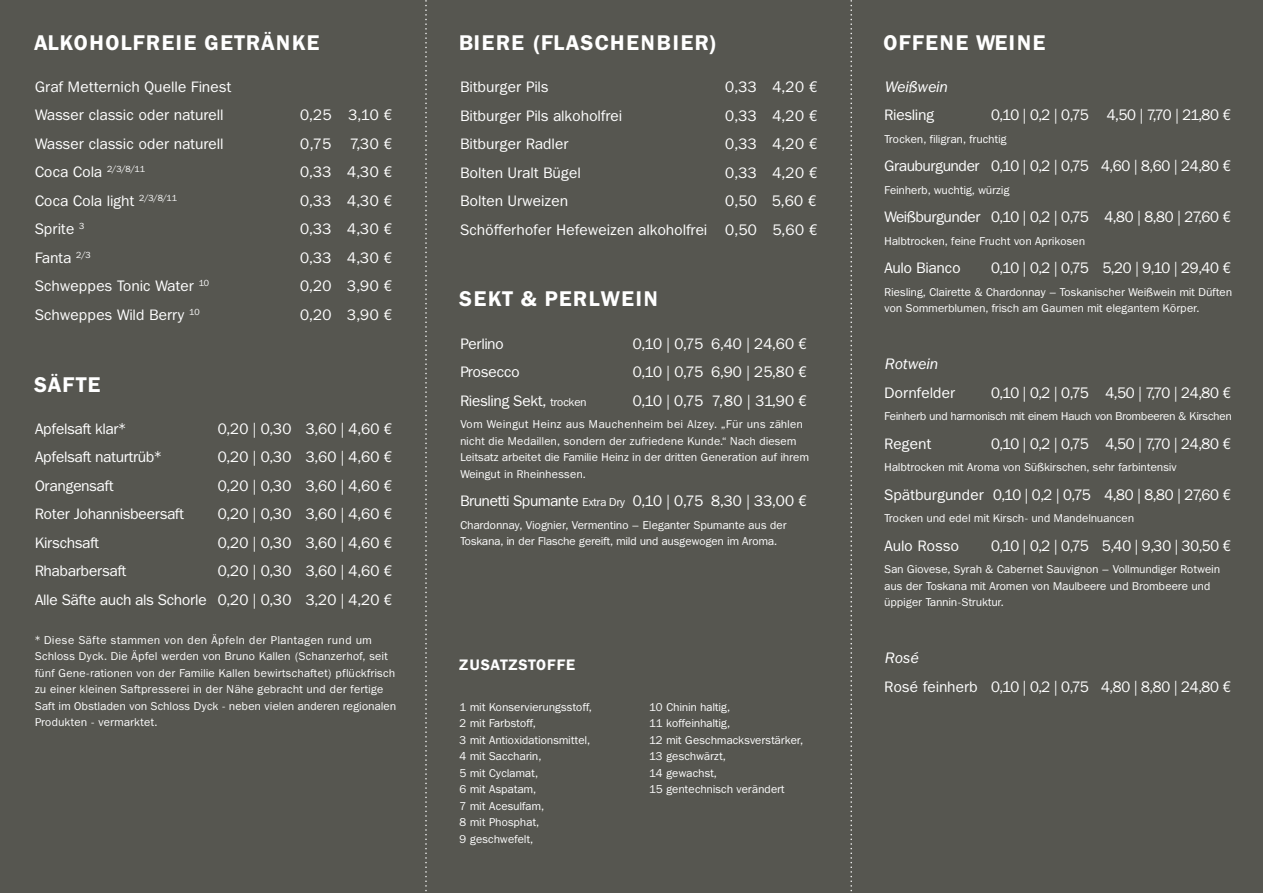
<style>
.page{position:relative;width:1263px;height:893px;background:#565650}
.page>*{position:absolute;margin:0;border:0;box-sizing:border-box;transform-origin:0 0}
.t1{font:600 21px "Franklin ITCBQ";letter-spacing:.07em;color:#fff}
.t2{font:15px/28.5px "Franklin ITCBQ";letter-spacing:.015em;color:#fff}
.t3{font:15px "Franklin ITCBQ";letter-spacing:-.03em;color:#fff}
.t4{font:15px "Franklin ITCBQ";letter-spacing:-.05em;color:#fff}
.t5{font:15px "Franklin ITCBQ";letter-spacing:-.01em;color:#fff}
.t6{font:italic 15px "Franklin ITCBQ";letter-spacing:.03em;color:#fff}
.t7{font:600 15px "Franklin ITCBQ";letter-spacing:.05em;color:#fff}
.t8{font:11.25px/16.5px "Franklin ITCBQ";letter-spacing:.03em;color:#fff}
.t9{font:11.25px "Franklin ITCBQ";letter-spacing:.01em;color:#fff}
.s1{font-family:"Linotype Euro Font Ato F"}
.s2{font-size:11.25px}
.s3{font-style:italic}
</style>
<div class="page">
<svg style="left:425px;top:0;width:2px;height:892px"></svg>
<svg style="left:850px;top:0;width:2px;height:892px"></svg>
<h1 class="t1" style="left:34px;top:31px;width:287px">ALKOHOLFREIE GETRÄNKE</h1>
<h1 class="t1" style="left:459px;top:31px;width:260px">BIERE (FLASCHENBIER)</h1>
<h1 class="t1" style="left:883px;top:31px;width:164px">OFFENE WEINE</h1>
<h2 class="t2" style="left:35px;top:73px;width:198px">Graf Metternich Quelle Finest<br>Wasser classic oder naturell</h2>
<h2 class="t6" style="left:884px;top:78px;width:64px">Weißwein</h2>
<h2 class="t2" style="left:884px;top:101px;width:51px">Riesling</h2>
<h2 class="t4" style="left:991px;top:107px;width:241px">0,10 | 0,2 | 0,75 4,50 | 7,70 | 21,80 <span class="s1">F</span></h2>
<p class="t8" style="left:884px;top:131px;width:123px">Trocken, filigran, fruchtig</p>
<h2 class="t2" style="left:884px;top:152px;width:348px">Grauburgunder 0,10 | 0,2 | 0,75 4,60 | 8,60 | 24,80 <span class="s1">F</span></h2>
<p class="t8" style="left:884px;top:182px;width:126px">Feinherb, wuchtig, würzig</p>
<h2 class="t2" style="left:884px;top:203px;width:348px">Weißburgunder 0,10 | 0,2 | 0,75 4,80 | 8,80 | 27,60 <span class="s1">F</span></h2>
<p class="t8" style="left:884px;top:233px;width:202px">Halbtrocken, feine Frucht von Aprikosen</p>
<h2 class="t2" style="left:884px;top:254px;width:77px">Aulo Bianco</h2>
<h2 class="t3" style="left:991px;top:260px;width:241px">0,10 | 0,2 | 0,75 5,20 | 9,10 | 29,40 <span class="s1">F</span></h2>
<p class="t8" style="left:884px;top:284px;width:349px">Riesling, Clairette &amp; Chardonnay – Toskanischer Weißwein mit Düften von Sommerblumen, frisch am Gaumen mit elegantem Körper.</p>
<h2 class="t2" style="left:460px;top:73px;width:90px">Bitburger Pils</h2>
<h2 class="t2" style="left:725px;top:73px;width:94px">0,33 4,20 <span class="s1">F</span></h2>
<h2 class="t2" style="left:460px;top:102px;width:163px">Bitburger Pils alkoholfrei</h2>
<h2 class="t2" style="left:725px;top:102px;width:94px">0,33 4,20 <span class="s1">F</span></h2>
<h2 class="t2" style="left:460px;top:130px;width:110px">Bitburger Radler</h2>
<h2 class="t2" style="left:725px;top:130px;width:94px">0,33 4,20 <span class="s1">F</span></h2>
<h2 class="t2" style="left:460px;top:159px;width:122px">Bolten Uralt Bügel</h2>
<h2 class="t2" style="left:725px;top:159px;width:94px">0,33 4,20 <span class="s1">F</span></h2>
<h2 class="t2" style="left:460px;top:187px;width:109px">Bolten Urweizen</h2>
<h2 class="t2" style="left:300px;top:101px;width:94px">0,25 3,10 <span class="s1">F</span></h2>
<h2 class="t2" style="left:35px;top:130px;width:190px">Wasser classic oder naturell</h2>
<h2 class="t2" style="left:300px;top:130px;width:94px">0,75 7,30 <span class="s1">F</span></h2>
<h2 class="t2" style="left:35px;top:158px;width:111px">Coca Cola <sup>2/3/8/11</sup></h2>
<h2 class="t2" style="left:300px;top:158px;width:94px">0,33 4,30 <span class="s1">F</span></h2>
<h2 class="t2" style="left:35px;top:187px;width:143px">Coca Cola light <sup>2/3/8/11</sup></h2>
<h2 class="t2" style="left:300px;top:187px;width:94px">0,33 4,30 <span class="s1">F</span></h2>
<h2 class="t2" style="left:35px;top:215px;width:51px">Sprite <sup>3</sup></h2>
<h2 class="t2" style="left:300px;top:215px;width:94px">0,33 4,30 <span class="s1">F</span></h2>
<h2 class="t2" style="left:35px;top:244px;width:57px">Fanta <sup>2/3</sup></h2>
<h2 class="t2" style="left:300px;top:244px;width:94px">0,33 4,30 <span class="s1">F</span></h2>
<h2 class="t2" style="left:35px;top:272px;width:176px">Schweppes Tonic Water <sup>10</sup></h2>
<h2 class="t2" style="left:300px;top:272px;width:94px">0,20 3,90 <span class="s1">F</span></h2>
<h2 class="t2" style="left:35px;top:301px;width:166px">Schweppes Wild Berry <sup>10</sup></h2>
<h2 class="t2" style="left:300px;top:301px;width:94px">0,20 3,90 <span class="s1">F</span></h2>
<h2 class="t2" style="left:460px;top:187px;width:358px;text-align:right">0,50 5,60 <span class="s1">F<br></span>Schöfferhofer Hefeweizen alkoholfrei 0,50 5,60 <span class="s1">F</span></h2>
<h1 class="t1" style="left:459px;top:287px;width:200px">SEKT &amp; PERLWEIN</h1>
<h1 class="t1" style="left:34px;top:373px;width:68px">SÄFTE</h1>
<h2 class="t2" style="left:35px;top:415px;width:92px">Apfelsaft klar*</h2>
<h2 class="t2" style="left:218px;top:415px;width:176px">0,20 | 0,30 3,60 | 4,60 <span class="s1">F</span></h2>
<h2 class="t2" style="left:35px;top:443px;width:128px">Apfelsaft naturtrüb*</h2>
<h2 class="t2" style="left:218px;top:443px;width:176px">0,20 | 0,30 3,60 | 4,60 <span class="s1">F</span></h2>
<h2 class="t2" style="left:35px;top:472px;width:80px">Orangensaft</h2>
<h2 class="t2" style="left:218px;top:472px;width:176px">0,20 | 0,30 3,60 | 4,60 <span class="s1">F</span></h2>
<h2 class="t2" style="left:35px;top:500px;width:150px">Roter Johannisbeersaft</h2>
<h2 class="t2" style="left:218px;top:500px;width:176px">0,20 | 0,30 3,60 | 4,60 <span class="s1">F</span></h2>
<h2 class="t2" style="left:35px;top:529px;width:65px">Kirschsaft</h2>
<h2 class="t2" style="left:218px;top:529px;width:176px">0,20 | 0,30 3,60 | 4,60 <span class="s1">F</span></h2>
<h2 class="t2" style="left:35px;top:557px;width:93px">Rhabarbersaft</h2>
<h2 class="t2" style="left:35px;top:557px;width:358px;text-align:right">0,20 | 0,30 3,60 | 4,60 <span class="s1">F<br></span>Alle Säfte auch als Schorle 0,20 | 0,30 3,20 | 4,20 <span class="s1">F</span></h2>
<p class="t8" style="left:35px;top:632px;width:362px">* Diese Säfte stammen von den Äpfeln der Plantagen rund um Schloss Dyck. Die Äpfel werden von Bruno Kallen (Schanzerhof, seit fünf Gene-rationen von der Familie Kallen bewirtschaftet) pflückfrisch zu einer kleinen Saftpresserei in der Nähe gebracht und der fertige Saft im Obstladen von Schloss Dyck - neben vielen anderen regionalen Produkten - vermarktet.</p>
<h2 class="t2" style="left:460px;top:330px;width:45px">Perlino</h2>
<h2 class="t2" style="left:633px;top:330px;width:176px">0,10 | 0,75 6,40 | 24,60 <span class="s1">F</span></h2>
<h2 class="t2" style="left:460px;top:358px;width:61px">Prosecco</h2>
<h2 class="t2" style="left:633px;top:358px;width:176px">0,10 | 0,75 6,90 | 25,80 <span class="s1">F</span></h2>
<h2 class="t2" style="left:460px;top:387px;width:128px">Riesling Sekt, <span class="s2">trocken</span></h2>
<h2 class="t2" style="left:633px;top:387px;width:176px">0,10 | 0,75 7,80 | 31,90 <span class="s1">F</span></h2>
<p class="t8" style="left:460px;top:417px;width:350px">Vom Weingut Heinz aus Mauchenheim bei Alzey. „Für uns zählen nicht die Medaillen, sondern der zufriedene Kunde.“ Nach diesem Leitsatz arbeitet die Familie Heinz in der dritten Generation auf ihrem Weingut in Rheinhessen.</p>
<h2 class="t2" style="left:460px;top:487px;width:348px">Brunetti Spumante <span class="s2">Extra Dry</span> 0,10 | 0,75 8,30 | 33,00 <span class="s1">F</span></h2>
<p class="t8" style="left:460px;top:517px;width:328px">Chardonnay, Viognier, Vermentino – Eleganter Spumante aus der<br>Toskana, in der Flasche gereift, mild und ausgewogen im Aroma.</p>
<h2 class="t7" style="left:459px;top:657px;width:118px">ZUSATZSTOFFE</h2>
<p class="t8" style="left:460px;top:699px;width:133px">1 mit Konservierungsstoff,<br>2 mit Farbstoff,<br>3 mit Antioxidationsmittel,<br>4 mit Saccharin,<br>5 mit Cyclamat,<br>6 mit Aspatam,<br>7 mit Acesulfam,<br>8 mit Phosphat,<br>9 geschwefelt,</p>
<p class="t8" style="left:649px;top:699px;width:155px">10 Chinin haltig,<br>11 koffeinhaltig,<br>12 mit Geschmacksverstärker,<br>13 geschwärzt,<br>14 gewachst,<br>15 gentechnisch verändert</p>
<h2 class="t6" style="left:884px;top:356px;width:54px">Rotwein</h2>
<h2 class="t2" style="left:884px;top:379px;width:72px">Dornfelder</h2>
<h2 class="t3" style="left:991px;top:384px;width:241px">0,10 | 0,2 | 0,75 4,50 | 7,70 | 24,80 <span class="s1">F</span></h2>
<p class="t9" style="left:884px;top:410px;width:349px">Feinherb und harmonisch mit einem Hauch von Brombeeren &amp; Kirschen</p>
<h2 class="t2" style="left:884px;top:430px;width:48px">Regent</h2>
<h2 class="t3" style="left:991px;top:435px;width:241px">0,10 | 0,2 | 0,75 4,50 | 7,70 | 24,80 <span class="s1">F</span></h2>
<p class="t8" style="left:884px;top:459px;width:294px">Halbtrocken mit Aroma von Süßkirschen, sehr farbintensiv</p>
<h2 class="t2" style="left:884px;top:481px;width:348px">Spätburgunder 0,10 | 0,2 | 0,75 4,80 | 8,80 | 27,60 <span class="s1">F</span></h2>
<p class="t8" style="left:884px;top:510px;width:251px">Trocken und edel mit Kirsch- und Mandelnuancen</p>
<h2 class="t2" style="left:884px;top:532px;width:76px">Aulo Rosso</h2>
<h2 class="t5" style="left:991px;top:537px;width:241px">0,10 | 0,2 | 0,75 5,40 | 9,30 | 30,50 <span class="s1">F</span></h2>
<p class="t8" style="left:884px;top:561px;width:337px">San Giovese, Syrah &amp; Cabernet Sauvignon – Vollmundiger Rotwein aus der Toskana mit Aromen von Maulbeere und Brombeere und üppiger Tannin-Struktur.</p>
<h2 class="t2" style="left:884px;top:644px;width:348px"><span class="s3">Rosé<br></span>Rosé feinherb 0,10 | 0,2 | 0,75 4,80 | 8,80 | 24,80 <span class="s1">F</span></h2>
</div>
